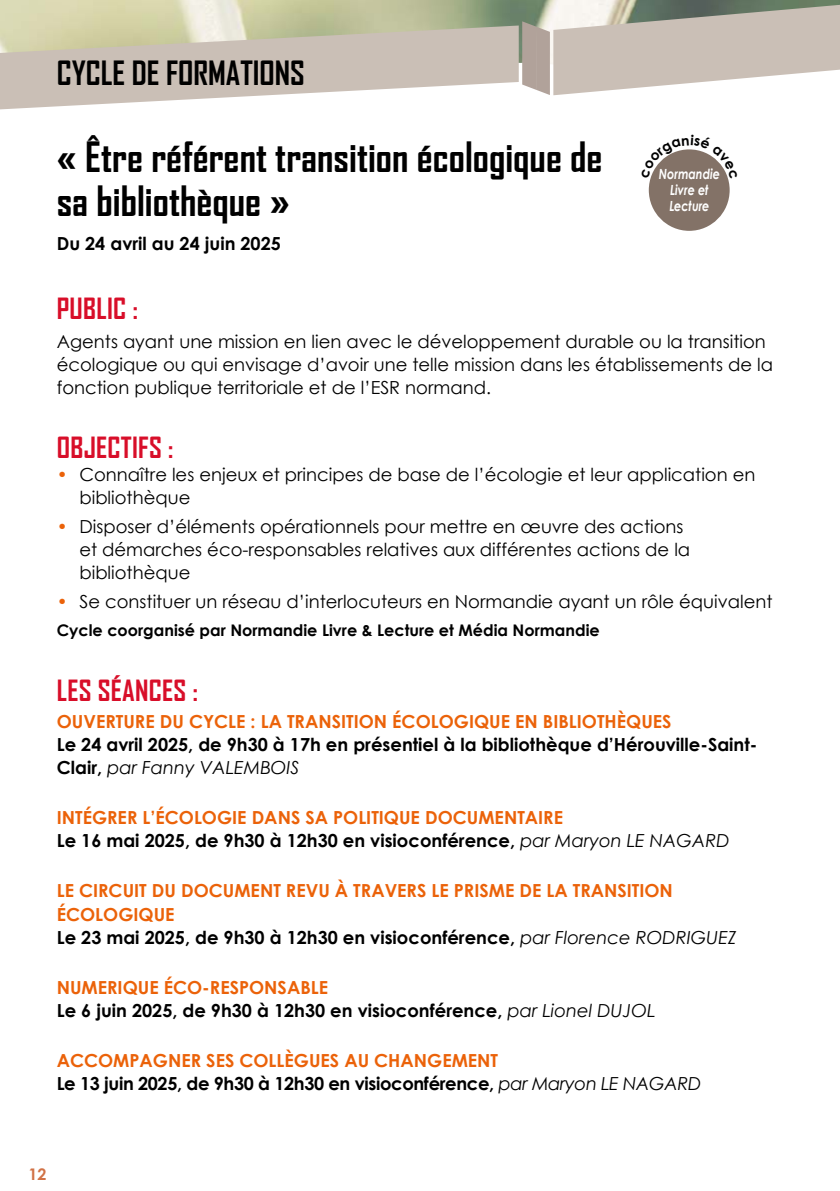
<style>
.page{position:relative;width:840px;height:1191px;background:#fff}
.page>*{position:absolute;margin:0;border:0;box-sizing:border-box;transform-origin:0 0}
.t1{font:700 40px/44px "Agency FB";color:#000}
.t2{font:700 32px "Agency FB";color:#000}
.t3{font:700 28px "Agency FB";letter-spacing:.01em;color:#d80e29}
.t4{font:18px/23px "Century Gothic";color:#000}
.t5{font:700 18px/23px "Century Gothic";color:#000}
.t6{font:18px/24px "Century Gothic Bold SC850";color:#eb6209}
.t7{font:700 18px "Century Gothic";letter-spacing:-.02em;color:#000}
.t8{font:700 16px "Century Gothic";color:#000}
.t9{font:700 16px "Century Gothic";color:#d17246}
.t10{font:italic 700 14px/16px "Century Gothic";color:#fff;text-align:center;scale:.8 1}
.s1{color:#eb6209}
.s2{font-weight:400;font-style:italic}
.s3{font-family:"Century Gothic";font-weight:700}
</style>
<div class="page">
<img style="left:0;top:0;width:839px;height:68px">
<svg style="left:0;top:26px;width:518px;height:83px;fill:#cabfb6"></svg>
<svg style="left:522px;top:5px;width:317px;height:90px"></svg>
<div style="left:648px;top:149px;width:81px;height:82px;background:#837267;border-radius:50%"></div>
<svg style="left:650px;top:149px;width:78px;height:30px"></svg>
<h2 class="t2" style="left:57px;top:53px;width:249px">CYCLE DE FORMATIONS</h2>
<h1 class="t1" style="left:57px;top:134px;width:547px">« Être référent transition écologique de sa bibliothèque »</h1>
<p class="t5" style="left:57px;top:231px;width:225px">Du 24 avril au 24 juin 2025</p>
<p class="t10" style="left:658px;top:165px;width:78px">Normandie<br>Livre et<br>Lecture</p>
<h3 class="t3" style="left:57px;top:291px;width:83px">PUBLIC :</h3>
<p class="t4" style="left:57px;top:329px;width:717px">Agents ayant une mission en lien avec le développement durable ou la transition écologique ou qui envisage d’avoir une telle mission dans les établissements de la fonction publique territoriale et de l’ESR normand.</p>
<h3 class="t3" style="left:57px;top:430px;width:118px">OBJECTIFS :</h3>
<p class="t4" style="left:79px;top:463px;width:677px;text-indent:-23px"><span class="s1">•</span> Connaître les enjeux et principes de base de l’écologie et leur application en bibliothèque</p>
<p class="t4" style="left:79px;top:514px;width:612px;text-indent:-23px"><span class="s1">•</span> Disposer d’éléments opérationnels pour mettre en œuvre des actions et démarches éco-responsables relatives aux différentes actions de la bibliothèque</p>
<p class="t4" style="left:57px;top:589px;width:716px"><span class="s1">•</span> Se constituer un réseau d’interlocuteurs en Normandie ayant un rôle équivalent</p>
<p class="t8" style="left:57px;top:618px;width:544px">Cycle coorganisé par Normandie Livre &amp; Lecture et Média Normandie</p>
<h3 class="t3" style="left:57px;top:672px;width:143px">LES SÉANCES :</h3>
<p class="t6" style="left:57px;top:708px;width:616px">OUVERTURE DU CYCLE : LA TRANSITION ÉCOLOGIQUE EN BIBLIOTHÈQUES</p>
<p class="t5" style="left:57px;top:732px;width:701px">Le 24 avril 2025, de 9h30 à 17h en présentiel à la bibliothèque d’Hérouville-Saint-<br>Clair, <span class="s2">par Fanny VALEMBOIS</span></p>
<p class="t6" style="left:57px;top:804px;width:507px">INT<span class="s3">É</span>GRER L’<span class="s3">É</span>COLOGIE DANS SA POLITIQUE DOCUMENTAIRE</p>
<p class="t5" style="left:57px;top:828px;width:674px">Le 16 mai 2025, de 9h30 à 12h30 en visioconférence, <span class="s2">par Maryon LE NAGARD</span></p>
<p class="t6" style="left:57px;top:877px;width:617px">LE CIRCUIT DU DOCUMENT REVU <span class="s3">À</span> TRAVERS LE PRISME DE LA TRANSITION<br><span class="s3">É</span>COLOGIQUE</p>
<p class="t5" style="left:57px;top:925px;width:681px">Le 23 mai 2025, de 9h30 à 12h30 en visioconférence, <span class="s2">par Florence RODRIGUEZ</span></p>
<p class="t6" style="left:57px;top:974px;width:273px">NUMERIQUE <span class="s3">É</span>CO-RESPONSABLE</p>
<p class="t5" style="left:57px;top:998px;width:600px">Le 6 juin 2025, de 9h30 à 12h30 en visioconférence, <span class="s2">par Lionel DUJOL</span></p>
<p class="t6" style="left:57px;top:1047px;width:443px">ACCOMPAGNER SES COLLÈGUES AU CHANGEMENT</p>
<p class="t7" style="left:57px;top:1069px;width:646px">Le 13 juin 2025, de 9h30 à 12h30 en visioconférence, <span class="s2">par Maryon LE NAGARD</span></p>
<p class="t9" style="left:28px;top:1161px;width:19px">12</p>
</div>
